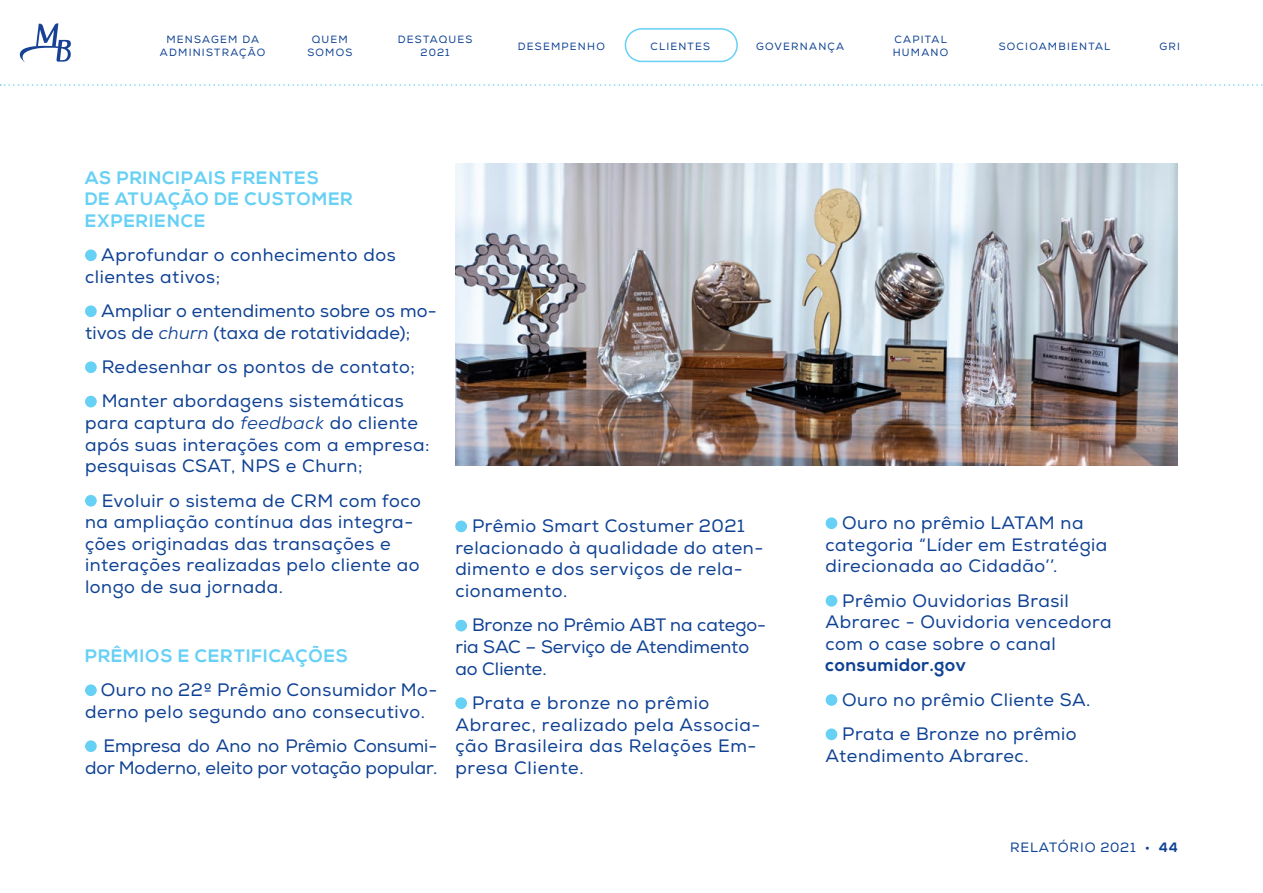
<style>
.page{position:relative;width:1263px;height:893px;background:#fff}
.page>*{position:absolute;margin:0;border:0;box-sizing:border-box;transform-origin:0 0}
.t1{font:18px/21.6px "Nexa";letter-spacing:.03em;color:#0e4194}
.t2{font:18px/21.6px "Nexa";color:#0e4194}
.t3{font:700 18px/21.6px "Nexa";letter-spacing:.05em;color:#66d0f5}
.t4{font:18px/21.6px "Nexa";letter-spacing:.01em;color:#0e4194}
.t5{font:700 18px "Nexa";letter-spacing:.03em;color:#0e4194}
.t6{font:13.5px "Nexa";letter-spacing:.065em;color:#0e4194}
.t7{font:10.5px/12.6px "Nexa";letter-spacing:.115em;color:#0e4194;text-align:center}
.s1{font-style:italic}
.s2{font-weight:700}
</style>
<div class="page">
<svg style="left:19px;top:23px;width:52px;height:39px"></svg>
<svg style="left:0;top:84px;width:1263px;height:2px"></svg>
<div style="left:455px;top:521px;width:12px;height:11px;background:#66d0f5;border-radius:50%"></div>
<div style="left:455px;top:620px;width:12px;height:11px;background:#66d0f5;border-radius:50%"></div>
<div style="left:455px;top:697px;width:12px;height:12px;background:#66d0f5;border-radius:50%"></div>
<div style="left:826px;top:517px;width:11px;height:12px;background:#66d0f5;border-radius:50%"></div>
<div style="left:826px;top:595px;width:11px;height:12px;background:#66d0f5;border-radius:50%"></div>
<div style="left:826px;top:694px;width:11px;height:12px;background:#66d0f5;border-radius:50%"></div>
<div style="left:826px;top:728px;width:11px;height:12px;background:#66d0f5;border-radius:50%"></div>
<img style="left:455px;top:164px;width:723px;height:302px">
<div style="left:85px;top:249px;width:12px;height:12px;background:#66d0f5;border-radius:50%"></div>
<div style="left:85px;top:305px;width:12px;height:12px;background:#66d0f5;border-radius:50%"></div>
<div style="left:85px;top:361px;width:12px;height:12px;background:#66d0f5;border-radius:50%"></div>
<div style="left:85px;top:396px;width:12px;height:11px;background:#66d0f5;border-radius:50%"></div>
<div style="left:85px;top:495px;width:12px;height:12px;background:#66d0f5;border-radius:50%"></div>
<div style="left:85px;top:684px;width:12px;height:12px;background:#66d0f5;border-radius:50%"></div>
<div style="left:85px;top:740px;width:12px;height:12px;background:#66d0f5;border-radius:50%"></div>
<div style="left:625px;top:28px;width:113px;height:34px;border:2px solid #66d0f5;border-radius:16px"></div>
<p class="t7" style="left:160px;top:34px;width:107px">MENSAGEM DA<br>ADMINISTRAÇÃO</p>
<p class="t7" style="left:307px;top:34px;width:47px">QUEM<br>SOMOS</p>
<p class="t7" style="left:398px;top:34px;width:76px">DESTAQUES<br>2021</p>
<p class="t7" style="left:518px;top:40px;width:88px">DESEMPENHO</p>
<p class="t7" style="left:650px;top:40px;width:61px">CLIENTES</p>
<p class="t7" style="left:756px;top:40px;width:89px">GOVERNANÇA</p>
<p class="t7" style="left:893px;top:34px;width:57px;text-align:left">CAPITAL<br>HUMANO</p>
<p class="t7" style="left:999px;top:40px;width:113px">SOCIOAMBIENTAL</p>
<p class="t3" style="left:85px;top:167px;width:269px">AS PRINCIPAIS FRENTES<br>DE ATUAÇÃO DE CUSTOMER<br>EXPERIENCE</p>
<p class="t1" style="left:85px;top:245px;width:312px;text-indent:16px">Aprofundar o conhecimento dos clientes ativos;</p>
<p class="t4" style="left:85px;top:300px;width:353px;text-indent:16px">Ampliar o entendimento sobre os mo&shy;tivos de <span class="s1">churn</span> (taxa de rotatividade);</p>
<p class="t1" style="left:102px;top:350px;width:315px;line-height:34.3px">Redesenhar os pontos de contato;<br>Manter abordagens sistemáticas</p>
<p class="t1" style="left:85px;top:412px;width:346px">para captura do <span class="s1">feedback</span> do cliente após suas interações com a empresa: pesquisas CSAT, NPS e Churn;</p>
<p class="t1" style="left:85px;top:490px;width:337px;text-indent:17px">Evoluir o sistema de CRM com foco na ampliação contínua das integra&shy;ções originadas das transações e interações realizadas pelo cliente ao longo de sua jornada.</p>
<p class="t3" style="left:85px;top:645px;width:265px">PRÊMIOS E CERTIFICAÇÕES</p>
<p class="t1" style="left:85px;top:679px;width:354px;text-indent:16px">Ouro no 22º Prêmio Consumidor Mo&shy;derno pelo segundo ano consecutivo.</p>
<p class="t2" style="left:85px;top:735px;width:354px;text-align:right">Empresa do Ano no Prêmio Consumi&shy;dor Moderno, eleito por votação popular.</p>
<p class="t1" style="left:455px;top:516px;width:309px;text-indent:17px">Prêmio Smart Costumer 2021 relacionado à qualidade do aten&shy;dimento e dos serviços de rela&shy;cionamento.</p>
<p class="t2" style="left:455px;top:615px;width:312px;text-indent:17px">Bronze no Prêmio ABT na catego&shy;ria SAC – Serviço de Atendimento ao Cliente.</p>
<p class="t1" style="left:455px;top:692px;width:307px;text-indent:17px">Prata e bronze no prêmio<br>Abrarec, realizado pela Associa&shy;ção Brasileira das Relações Em&shy;presa Cliente.</p>
<p class="t1" style="left:826px;top:512px;width:283px;text-indent:17px">Ouro no prêmio LATAM na categoria “Líder em Estratégia direcionada ao Cidadão’’.</p>
<p class="t1" style="left:826px;top:590px;width:287px;text-indent:17px">Prêmio Ouvidorias Brasil<br>Abrarec - Ouvidoria vencedora com o case sobre o canal</p>
<p class="t5" style="left:826px;top:655px;width:142px">consumidor.gov</p>
<p class="t1" style="left:842px;top:683px;width:250px;line-height:34.3px">Ouro no prêmio Cliente SA.<br>Prata e Bronze no prêmio</p>
<p class="t1" style="left:826px;top:745px;width:204px">Atendimento Abrarec.</p>
<p class="t7" style="left:1159px;top:40px;width:22px">GRI</p>
<p class="t6" style="left:1010px;top:839px;width:169px">RELATÓRIO 2021 • <span class="s2">44</span></p>
</div>
